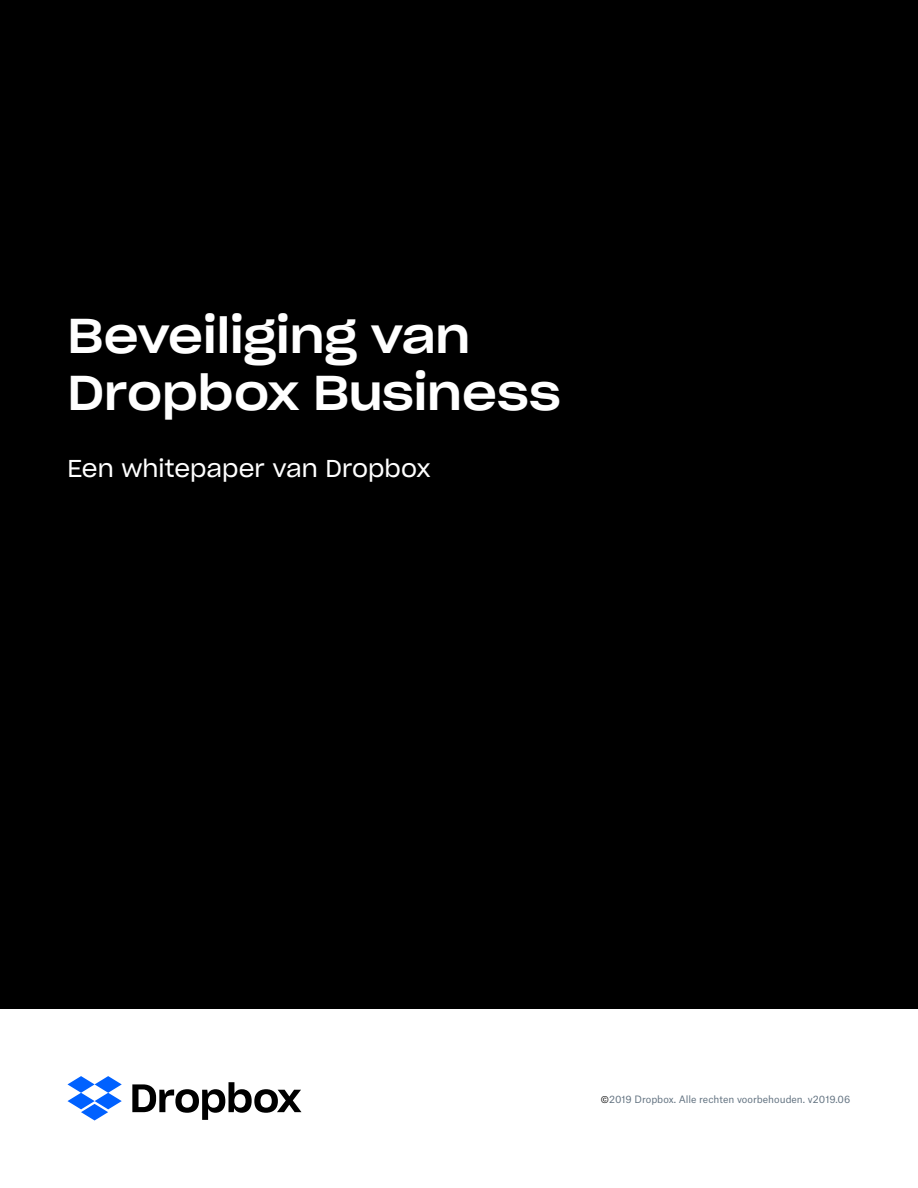
<style>
.page{position:relative;width:918px;height:1188px;background:#fff}
.page>*{position:absolute;margin:0;border:0;box-sizing:border-box;transform-origin:0 0}
.t1{font:48px/57.6px "Sharp Grotesk Medium 22";color:#fff}
.t2{font:24px "Sharp Grotesk Book 20";color:#fff}
.t3{font:9.75px "Atlas Grotesk";color:#637381}
.s1{font-size:9px;color:#000}
</style>
<div class="page">
<div style="left:0;top:0;width:918px;height:1009px;background:#000"></div>
<svg style="left:67px;top:1076px;width:55px;height:45px"></svg>
<svg style="left:132px;top:1082px;width:170px;height:38px"></svg>
<p class="t1" style="left:68px;top:305px;width:495px">Beveiliging van<br>Dropbox Business</p>
<p class="t2" style="left:68px;top:449px;width:365px">Een whitepaper van Dropbox</p>
<p class="t3" style="left:601px;top:1092px;width:251px"><span class="s1">©</span>2019 Dropbox. Alle rechten voorbehouden. v2019.06</p>
</div>
